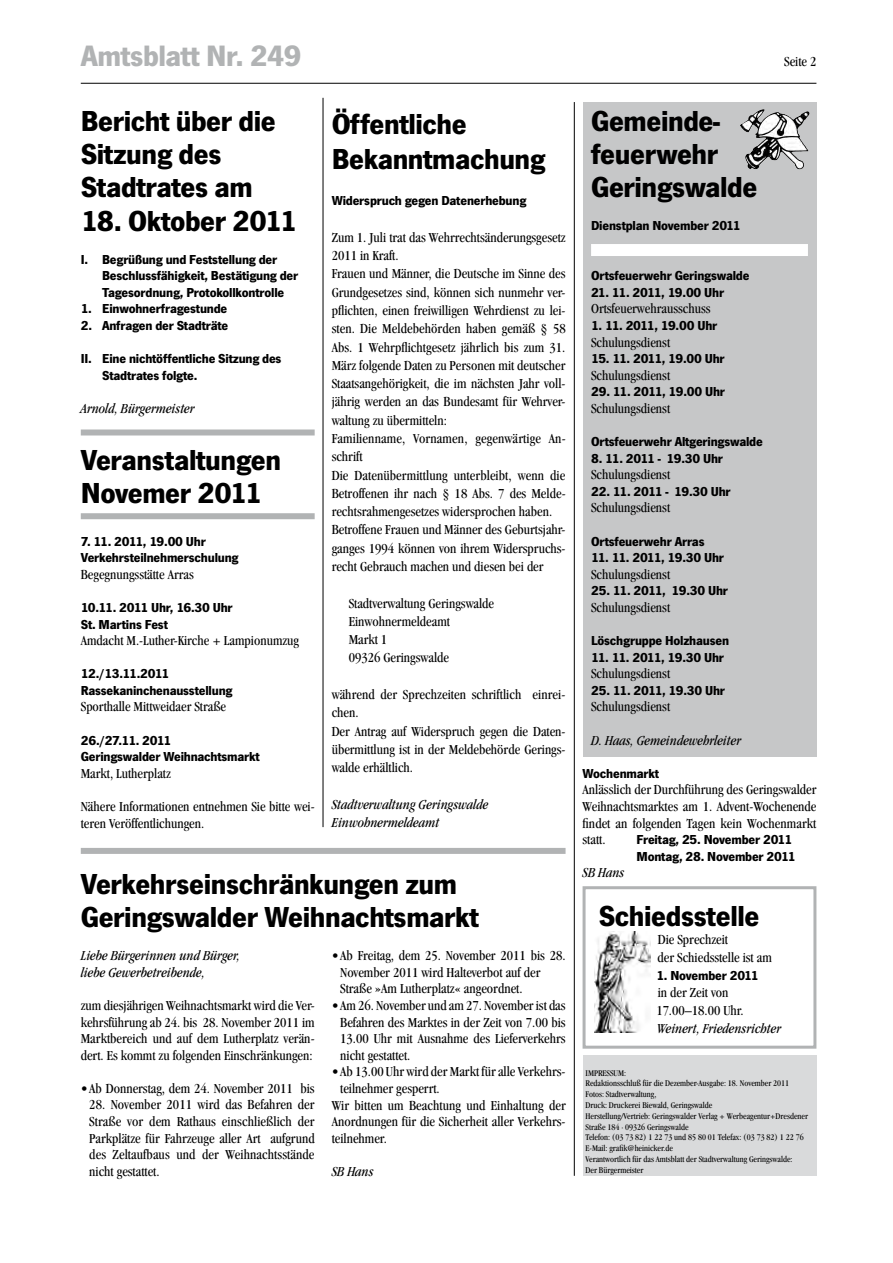
<style>
.page{position:relative;width:893px;height:1263px;background:#fff}
.page>*{position:absolute;margin:0;border:0;box-sizing:border-box;transform-origin:0 0}
.t1{font:700 30.6px "News Got T";letter-spacing:-.015em;color:#b1b3b4}
.t2{font:700 30px/33.2px "News Got T";letter-spacing:-.015em;color:#000}
.t3{font:condensed 14.25px/18.3px "Garamond";color:#000}
.t4{font:italic condensed 14.25px/18.3px "Garamond";color:#000}
.t5{font:700 13.5px/16.6px "News Got T";letter-spacing:-.015em;color:#000}
.t6{font:700 13.5px "News Got T";letter-spacing:-.05em;color:#000}
.t7{font:700 13.5px "News Got T";letter-spacing:-.04em;color:#000}
.t8{font:condensed 9px/10.8px "Garamond";color:#000}
</style>
<div class="page">
<div style="left:583px;top:102px;width:233px;height:655px;background:#c6c7c8"></div>
<img style="left:740px;top:109px;width:26px;height:60px">
<div style="left:591px;top:244px;width:217px;height:12px;background:#fff"></div>
<hr style="left:574px;top:102px;width:1px;height:1074px;background:#000">
<hr style="left:81px;top:83px;width:735px;height:1px;background:#000">
<div style="left:583px;top:886px;width:233px;height:163px;border:3px solid #b1b3b4"></div>
<div style="left:583px;top:1055px;width:233px;height:121px;background:#d9dadb"></div>
<img style="left:594px;top:931px;width:56px;height:102px">
<div style="left:81px;top:848px;width:485px;height:6px;background:#b1b3b4"></div>
<div style="left:81px;top:429px;width:234px;height:6px;background:#b1b3b4"></div>
<div style="left:81px;top:513px;width:234px;height:6px;background:#b1b3b4"></div>
<hr style="left:323px;top:98px;width:1px;height:729px;background:#000">
<h1 class="t1" style="left:81px;top:37px;width:222px">Amtsblatt Nr. 249</h1>
<p class="t3" style="left:784px;top:52px;width:34px">Seite 2</p>
<h2 class="t2" style="left:81px;top:103px;width:196px">Bericht über die<br>Sitzung des<br>Stadtrates am</h2>
<h2 class="t2" style="left:81px;top:203px;width:218px">18. Oktober 2011</h2>
<p class="t5" style="left:102px;top:250px;width:198px;text-indent:-21px">I. Begrüßung und Feststellung der<br>Beschlussfähigkeit, Bestätigung der<br>Tagesordnung, Protokollkontrolle</p>
<p class="t5" style="left:81px;top:300px;width:148px">1. Einwohnerfragestunde</p>
<p class="t5" style="left:81px;top:317px;width:149px">2. Anfragen der Stadträte</p>
<p class="t5" style="left:102px;top:350px;width:181px;text-indent:-21px">II. Eine nichtöffentliche Sitzung des<br>Stadtrates folgte.</p>
<p class="t4" style="left:81px;top:399px;width:115px">Arnold, Bürgermeister</p>
<h2 class="t2" style="left:81px;top:442px;width:202px">Veranstaltungen<br>Novemer 2011</h2>
<p class="t5" style="left:81px;top:532px;width:159px">7. 11. 2011, 19.00 Uhr<br>Verkehrsteilnehmerschulung</p>
<p class="t3" style="left:81px;top:565px;width:115px">Begegnungsstätte Arras</p>
<p class="t5" style="left:81px;top:599px;width:154px">10.11. 2011 Uhr, 16.30 Uhr<br>St. Martins Fest</p>
<p class="t3" style="left:81px;top:631px;width:220px">Amdacht M.-Luther-Kirche + Lampionumzug</p>
<p class="t5" style="left:81px;top:665px;width:153px">12./13.11.2011<br>Rassekaninchenausstellung</p>
<p class="t3" style="left:81px;top:698px;width:147px">Sporthalle Mittweidaer Straße</p>
<p class="t5" style="left:81px;top:731px;width:181px">26./27.11. 2011<br>Geringswalder Weihnachtsmarkt</p>
<p class="t3" style="left:81px;top:764px;width:92px">Markt, Lutherplatz</p>
<p class="t3" style="left:81px;top:798px;width:235px;line-height:16.6px">Nähere Informationen entnehmen Sie bitte wei&shy;teren Veröffentlichungen.</p>
<h2 class="t2" style="left:332px;top:106px;width:215px;line-height:34.8px">Öffentliche<br>Bekanntmachung</h2>
<p class="t5" style="left:332px;top:192px;width:196px">Widerspruch gegen Datenerhebung</p>
<p class="t3" style="left:332px;top:228px;width:236px">Zum 1. Juli trat das Wehrrechtsänderungsgesetz 2011 in Kraft.<br>Frauen und Männer, die Deutsche im Sinne des Grundgesetzes sind, können sich nunmehr ver&shy;pflichten, einen freiwilligen Wehrdienst zu lei&shy;sten. Die Meldebehörden haben gemäß § 58<br>Abs. 1 Wehrpflichtgesetz jährlich bis zum 31.<br>März folgende Daten zu Personen mit deutscher Staatsangehörigkeit, die im nächsten Jahr voll&shy;jährig werden an das Bundesamt für Wehrver&shy;waltung zu übermitteln:<br>Familienname, Vornamen, gegenwärtige An&shy;schrift<br>Die Datenübermittlung unterbleibt, wenn die Betroffenen ihr nach § 18 Abs. 7 des Melde&shy;rechtsrahmengesetzes widersprochen haben.<br>Betroffene Frauen und Männer des Geburtsjahr&shy;ganges 1994 können von ihrem Widerspruchs&shy;recht Gebrauch machen und diesen bei der</p>
<p class="t3" style="left:349px;top:594px;width:147px">Stadtverwaltung Geringswalde<br>Einwohnermeldeamt<br>Markt 1<br>09326 Geringswalde</p>
<p class="t3" style="left:332px;top:685px;width:235px">während der Sprechzeiten schriftlich einrei&shy;chen.<br>Der Antrag auf Widerspruch gegen die Daten&shy;übermittlung ist in der Meldebehörde Gerings&shy;walde erhältlich.</p>
<p class="t4" style="left:332px;top:795px;width:158px">Stadtverwaltung Geringswalde<br>Einwohnermeldeamt</p>
<h2 class="t2" style="left:81px;top:866px;width:400px">Verkehrseinschränkungen zum<br>Geringswalder Weihnachtsmarkt</h2>
<p class="t4" style="left:81px;top:947px;width:161px;line-height:16.6px">Liebe Bürgerinnen und Bürger, liebe Gewerbetreibende,</p>
<p class="t3" style="left:81px;top:997px;width:235px;line-height:16.6px;text-align:justify">zum diesjährigen Weihnachtsmarkt wird die Ver&shy;kehrsführung ab 24. bis 28. November 2011 im Marktbereich und auf dem Lutherplatz verän&shy;dert. Es kommt zu folgenden Einschränkungen:</p>
<p class="t3" style="left:81px;top:1079px;width:235px">• Ab Donnerstag, dem 24. November 2011 bis</p>
<p class="t3" style="left:89px;top:1096px;width:227px;line-height:16.6px;text-align:justify">28. November 2011 wird das Befahren der Straße vor dem Rathaus einschließlich der Parkplätze für Fahrzeuge aller Art aufgrund des Zeltaufbaus und der Weihnachtsstände nicht gestattet.</p>
<p class="t3" style="left:340px;top:947px;width:227px;line-height:16.6px;text-indent:-9px">• Ab Freitag, dem 25. November 2011 bis 28.<br>November 2011 wird Halteverbot auf der<br>Straße »Am Lutherplatz« angeordnet.</p>
<p class="t3" style="left:340px;top:997px;width:227px;line-height:16.6px;text-align:justify;text-indent:-9px">• Am26. November und am27. Novemberist das Befahren des Marktes in der Zeit von 7.00 bis 13.00 Uhr mit Ausnahme des Lieferverkehrs nicht gestattet.</p>
<p class="t3" style="left:332px;top:1062px;width:235px">• Ab 13.00 Uhr wird der Markt für alle Verkehrs-</p>
<p class="t3" style="left:340px;top:1079px;width:101px">teilnehmer gesperrt.</p>
<p class="t3" style="left:332px;top:1096px;width:236px">Wir bitten um Beachtung und Einhaltung der</p>
<p class="t3" style="left:332px;top:1112px;width:235px">Anordnungen für die Sicherheit aller Verkehrs-</p>
<p class="t3" style="left:332px;top:1129px;width:57px">teilnehmer.</p>
<p class="t4" style="left:332px;top:1162px;width:43px">SB Hans</p>
<h2 class="t2" style="left:591px;top:103px;width:168px">Gemeinde&shy;feuerwehr<br>Geringswalde</h2>
<p class="t5" style="left:591px;top:217px;width:151px">Dienstplan November 2011</p>
<p class="t5" style="left:591px;top:267px;width:160px">Ortsfeuerwehr Geringswalde</p>
<p class="t6" style="left:591px;top:284px;width:135px">21. 11. 2011, 19.00 Uhr</p>
<p class="t3" style="left:591px;top:300px;width:121px">Ortsfeuerwehrausschuss</p>
<p class="t5" style="left:591px;top:317px;width:128px">1. 11. 2011, 19.00 Uhr</p>
<p class="t3" style="left:591px;top:333px;width:81px">Schulungsdienst</p>
<p class="t7" style="left:591px;top:351px;width:135px">15. 11. 2011, 19.00 Uhr</p>
<p class="t3" style="left:591px;top:366px;width:81px">Schulungsdienst</p>
<p class="t5" style="left:591px;top:383px;width:136px">29. 11. 2011, 19.00 Uhr</p>
<p class="t3" style="left:591px;top:399px;width:81px">Schulungsdienst</p>
<p class="t5" style="left:591px;top:433px;width:173px">Ortsfeuerwehr Altgeringswalde</p>
<p class="t5" style="left:591px;top:449px;width:134px">8. 11. 2011 - 19.30 Uhr</p>
<p class="t3" style="left:591px;top:465px;width:81px">Schulungsdienst</p>
<p class="t5" style="left:591px;top:483px;width:141px">22. 11. 2011 - 19.30 Uhr</p>
<p class="t3" style="left:591px;top:499px;width:81px">Schulungsdienst</p>
<p class="t5" style="left:591px;top:532px;width:115px">Ortsfeuerwehr Arras</p>
<p class="t6" style="left:591px;top:550px;width:135px">11. 11. 2011, 19.30 Uhr</p>
<p class="t3" style="left:591px;top:565px;width:81px">Schulungsdienst</p>
<p class="t5" style="left:591px;top:582px;width:139px">25. 11. 2011, 19.30 Uhr</p>
<p class="t3" style="left:591px;top:598px;width:81px">Schulungsdienst</p>
<p class="t5" style="left:591px;top:632px;width:139px">Löschgruppe Holzhausen</p>
<p class="t6" style="left:591px;top:649px;width:135px">11. 11. 2011, 19.30 Uhr</p>
<p class="t3" style="left:591px;top:664px;width:81px">Schulungsdienst</p>
<p class="t5" style="left:591px;top:682px;width:136px">25. 11. 2011, 19.30 Uhr</p>
<p class="t3" style="left:591px;top:698px;width:81px">Schulungsdienst</p>
<p class="t4" style="left:591px;top:731px;width:152px">D. Haas, Gemeindewehrleiter</p>
<p class="t5" style="left:583px;top:764px;width:78px">Wochenmarkt</p>
<p class="t3" style="left:583px;top:781px;width:235px;line-height:16.6px;text-align:justify">Anlässlich der Durchführung des Geringswalder Weihnachtsmarktes am 1. Advent-Wochenende findet an folgenden Tagen kein Wochenmarkt statt.</p>
<p class="t5" style="left:637px;top:831px;width:161px">Freitag, 25. November 2011<br>Montag, 28. November 2011</p>
<p class="t4" style="left:583px;top:864px;width:43px">SB Hans</p>
<h2 class="t2" style="left:599px;top:898px;width:162px">Schiedsstelle</h2>
<p class="t3" style="left:658px;top:930px;width:116px;line-height:17.9px">Die Sprechzeit<br>der Schiedsstelle ist am</p>
<p class="t5" style="left:656px;top:966px;width:104px">1. November 2011</p>
<p class="t3" style="left:656px;top:984px;width:89px;line-height:17.9px">in der Zeit von<br>17.00–18.00 Uhr.</p>
<p class="t4" style="left:657px;top:1019px;width:126px">Weinert, Friedensrichter</p>
<p class="t8" style="left:586px;top:1067px;width:224px">IMPRESSUM:<br>Redaktionsschluß für die Dezember-Ausgabe: 18. November 2011<br>Fotos: Stadtverwaltung,<br>Druck: Druckerei Biewald, Geringswalde<br>Herstellung/Vertrieb: Geringswalder Verlag + Werbeagentur+Dresdener Straße 184 · 09326 Geringswalde<br>Telefon: (03 73 82) 1 22 73 und 85 80 01 Telefax: (03 73 82) 1 22 76<br>E-Mail: grafik@heinicker.de<br>Verantwortlich für das Amtsblatt der Stadtverwaltung Geringswalde:<br>Der Bürgermeister</p>
</div>
